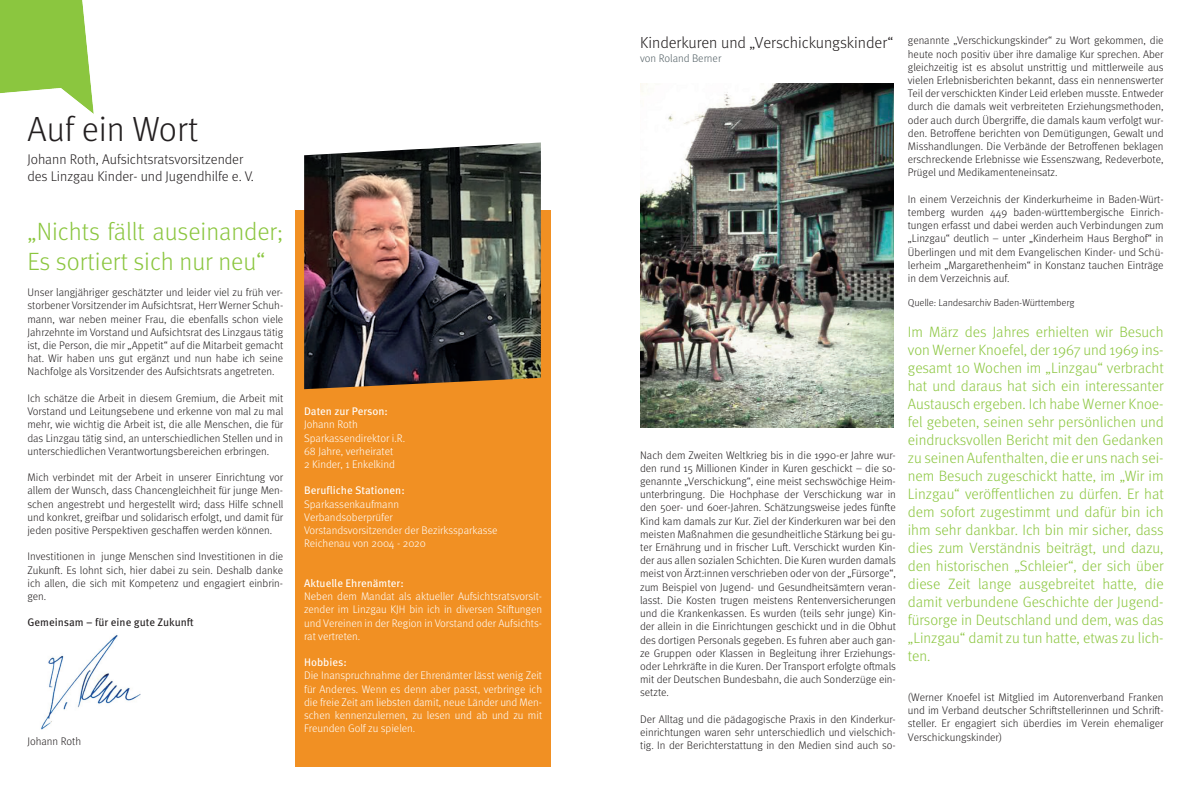
<style>
.page{position:relative;width:1191px;height:794px;background:#fff}
.page>*{position:absolute;margin:0;border:0;box-sizing:border-box;transform-origin:0 0}
.t1{font:300 35px "Meta Pro";color:#231f20}
.t2{font:300 25px/30px "Meta Pro";color:#8bc63f}
.t3{font:300 16px "Meta Pro";color:#231f20}
.t4{font:300 15px/18px "Meta Pro";letter-spacing:-.005em;color:#8bc63f;text-align:justify}
.t5{font:300 14px/16.8px "Meta Pro";color:#231f20}
.t6{font:300 11px/13.2px "Meta Pro";color:#231f20;text-align:justify}
.t7{font:300 11px/13.2px "Meta Pro";color:#fff}
.t8{font:11px "Meta Pro";color:#fff}
.t9{font:11px "Meta Pro";color:#231f20}
.t10{font:300 11px "Meta Pro";color:#536065}
.t11{font:300 10px "Meta Pro";color:#231f20}
</style>
<div class="page">
<img style="left:640px;top:84px;width:253px;height:343px">
<div style="left:295px;top:210px;width:256px;height:556px;background:#f19023"></div>
<img style="left:304px;top:142px;width:237px;height:247px">
<img style="left:41px;top:635px;width:100px;height:95px">
<img style="left:0;top:0;width:94px;height:114px">
<div style="left:0;top:0;width:70px;height:74px;background:#8bc63f"></div>
<h1 class="t1" style="left:27px;top:104px;width:172px">Auf ein Wort</h1>
<p class="t5" style="left:27px;top:150px;width:228px">Johann Roth, Aufsichtsratsvorsitzender des Linzgau Kinder- und Jugendhilfe e. V.</p>
<h2 class="t2" style="left:27px;top:215px;width:257px">„Nichts fällt auseinander;<br>Es sortiert sich nur neu“</h2>
<p class="t6" style="left:27px;top:285px;width:257px">Unser langjähriger geschätzter und leider viel zu früh ver&shy;storbener Vorsitzender im Aufsichtsrat, Herr Werner Schuh&shy;mann, war neben meiner Frau, die ebenfalls schon viele Jahrzehnte im Vorstand und Aufsichtsrat des Linzgaus tätig ist, die Person, die mir „Appetit“ auf die Mitarbeit gemacht hat. Wir haben uns gut ergänzt und nun habe ich seine Nachfolge als Vorsitzender des Aufsichtsrats angetreten.</p>
<p class="t6" style="left:27px;top:391px;width:257px">Ich schätze die Arbeit in diesem Gremium, die Arbeit mit Vorstand und Leitungsebene und erkenne von mal zu mal mehr, wie wichtig die Arbeit ist, die alle Menschen, die für das Linzgau tätig sind, an unterschiedlichen Stellen und in unterschiedlichen Verantwortungsbereichen erbringen.</p>
<p class="t6" style="left:27px;top:470px;width:257px">Mich verbindet mit der Arbeit in unserer Einrichtung vor allem der Wunsch, dass Chancengleichheit für junge Men&shy;schen angestrebt und hergestellt wird; dass Hilfe schnell und konkret, greifbar und solidarisch erfolgt, und damit für jeden positive Perspektiven geschaffen werden können.</p>
<p class="t6" style="left:27px;top:549px;width:257px">Investitionen in junge Menschen sind Investitionen in die Zukunft. Es lohnt sich, hier dabei zu sein. Deshalb danke ich allen, die sich mit Kompetenz und engagiert einbrin&shy;gen.</p>
<p class="t9" style="left:27px;top:614px;width:168px">Gemeinsam – für eine gute Zukunft</p>
<p class="t6" style="left:27px;top:734px;width:55px">Johann Roth</p>
<p class="t8" style="left:304px;top:403px;width:85px">Daten zur Person:</p>
<p class="t7" style="left:304px;top:417px;width:103px">Johann Roth<br>Sparkassendirektor i.R.<br>68 Jahre, verheiratet<br>2 Kinder, 1 Enkelkind</p>
<p class="t8" style="left:304px;top:482px;width:102px">Berufliche Stationen:</p>
<p class="t7" style="left:304px;top:497px;width:195px">Sparkassenkaufmann<br>Verbandsoberprüfer<br>Vorstandsvorsitzender der Bezirkssparkasse<br>Reichenau von 2004 - 2020</p>
<p class="t8" style="left:304px;top:574px;width:101px">Aktuelle Ehrenämter:</p>
<p class="t7" style="left:304px;top:589px;width:239px;text-align:justify">Neben dem Mandat als aktueller Aufsichtsratsvorsit&shy;zender im Linzgau KJH bin ich in diversen Stiftungen und Vereinen in der Region in Vorstand oder Aufsichts&shy;rat vertreten.</p>
<p class="t8" style="left:304px;top:654px;width:44px">Hobbies:</p>
<p class="t7" style="left:304px;top:668px;width:239px;text-align:justify">Die Inanspruchnahme der Ehrenämter lässt wenig Zeit für Anderes. Wenn es denn aber passt, verbringe ich die freie Zeit am liebsten damit, neue Länder und Men&shy;schen kennenzulernen, zu lesen und ab und zu mit Freunden Golf zu spielen.</p>
<h3 class="t3" style="left:640px;top:31px;width:255px">Kinderkuren und „Verschickungskinder“</h3>
<p class="t10" style="left:640px;top:51px;width:83px">von Roland Berner</p>
<p class="t6" style="left:640px;top:448px;width:257px">Nach dem Zweiten Weltkrieg bis in die 1990-er Jahre wur&shy;den rund 15 Millionen Kinder in Kuren geschickt – die so&shy;genannte „Verschickung“, eine meist sechswöchige Heim&shy;unterbringung. Die Hochphase der Verschickung war in den 50er- und 60er-Jahren. Schätzungsweise jedes fünfte Kind kam damals zur Kur. Ziel der Kinderkuren war bei den meisten Maßnahmen die gesundheitliche Stärkung bei gu&shy;ter Ernährung und in frischer Luft. Verschickt wurden Kin&shy;der aus allen sozialen Schichten. Die Kuren wurden damals meist von Ärzt:innen verschrieben oder von der „Fürsorge“, zum Beispiel von Jugend- und Gesundheitsämtern veran&shy;lasst. Die Kosten trugen meistens Rentenversicherungen und die Krankenkassen. Es wurden (teils sehr junge) Kin&shy;der allein in die Einrichtungen geschickt und in die Obhut des dortigen Personals gegeben. Es fuhren aber auch gan&shy;ze Gruppen oder Klassen in Begleitung ihrer Erziehungs&shy;oder Lehrkräfte in die Kuren. Der Transport erfolgte oftmals mit der Deutschen Bundesbahn, die auch Sonderzüge ein&shy;setzte.</p>
<p class="t6" style="left:640px;top:712px;width:257px">Der Alltag und die pädagogische Praxis in den Kinderkur&shy;einrichtungen waren sehr unterschiedlich und vielschich&shy;tig. In der Berichterstattung in den Medien sind auch so-</p>
<p class="t6" style="left:908px;top:33px;width:257px">genannte „Verschickungskinder“ zu Wort gekommen, die heute noch positiv über ihre damalige Kur sprechen. Aber gleichzeitig ist es absolut unstrittig und mittlerweile aus vielen Erlebnisberichten bekannt, dass ein nennenswerter Teil der verschickten Kinder Leid erleben musste. Entweder durch die damals weit verbreiteten Erziehungsmethoden, oder auch durch Übergriffe, die damals kaum verfolgt wur&shy;den. Betroffene berichten von Demütigungen, Gewalt und Misshandlungen. Die Verbände der Betroffenen beklagen erschreckende Erlebnisse wie Essenszwang, Redeverbote, Prügel und Medikamenteneinsatz.</p>
<p class="t6" style="left:908px;top:192px;width:257px">In einem Verzeichnis der Kinderkurheime in Baden-Würt&shy;temberg wurden 449 baden-württembergische Einrich&shy;tungen erfasst und dabei werden auch Verbindungen zum „Linzgau“ deutlich – unter „Kinderheim Haus Berghof“ in Überlingen und mit dem Evangelischen Kinder- und Schü&shy;lerheim „Margarethenheim“ in Konstanz tauchen Einträge in dem Verzeichnis auf.</p>
<p class="t11" style="left:908px;top:295px;width:168px">Quelle: Landesarchiv Baden-Württemberg</p>
<p class="t4" style="left:908px;top:322px;width:257px">Im März des Jahres erhielten wir Besuch von Werner Knoefel, der 1967 und 1969 ins&shy;gesamt 10 Wochen im „Linzgau“ verbracht hat und daraus hat sich ein interessanter Austausch ergeben. Ich habe Werner Knoe&shy;fel gebeten, seinen sehr persönlichen und eindrucksvollen Bericht mit den Gedanken zu seinen Aufenthalten, die er uns nach sei&shy;nem Besuch zugeschickt hatte, im „Wir im Linzgau“ veröffentlichen zu dürfen. Er hat dem sofort zugestimmt und dafür bin ich ihm sehr dankbar. Ich bin mir sicher, dass dies zum Verständnis beiträgt, und dazu, den historischen „Schleier“, der sich über diese Zeit lange ausgebreitet hatte, die damit verbundene Geschichte der Jugend&shy;fürsorge in Deutschland und dem, was das „Linzgau“ damit zu tun hatte, etwas zu lich&shy;ten.</p>
<p class="t6" style="left:908px;top:690px;width:257px">(Werner Knoefel ist Mitglied im Autorenverband Franken und im Verband deutscher Schriftstellerinnen und Schrift&shy;steller. Er engagiert sich überdies im Verein ehemaliger Verschickungskinder)</p>
</div>
